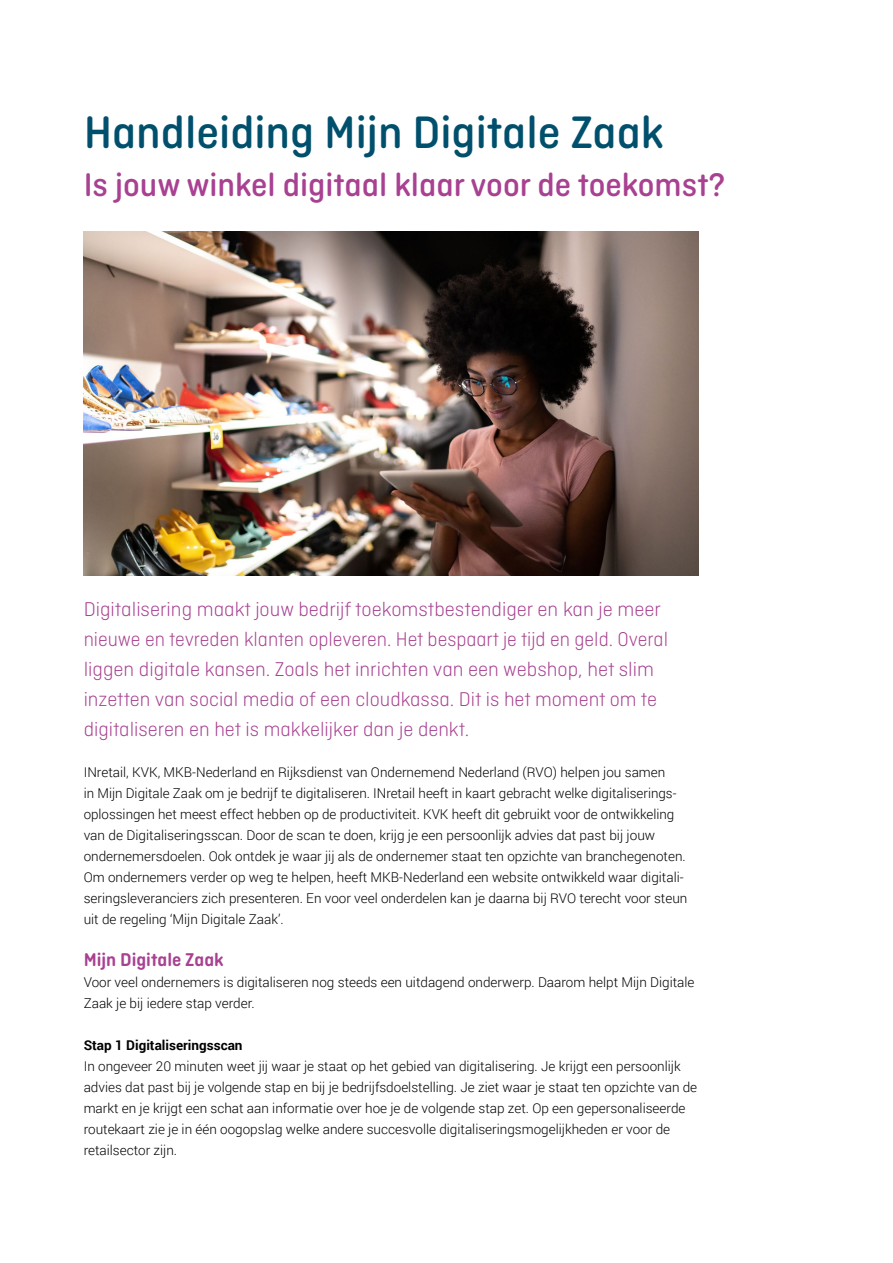
<style>
.page{position:relative;width:893px;height:1263px;background:#fff}
.page>*{position:absolute;margin:0;border:0;box-sizing:border-box;transform-origin:0 0}
._5_Kop_1{font:500 48px "Ciutadella Rounded";color:#00506d}
._6_Kop_2{font:500 34.5px "Ciutadella Rounded";color:#a84191}
._3_Introtekst{font:300 21px/30px "Ciutadella Rounded";color:#a84191}
._2_Tussenkop{font:600 19.5px "Ciutadella Rounded";color:#a84191}
._0_plat{font:300 13.5px/21px "Roboto";color:#000}
._1_bold{font:700 13.5px "Roboto";color:#000}
</style>
<div class="page">
<img style="left:84px;top:231px;width:614px;height:344px">
<h1 class="_5_Kop_1" style="left:84px;top:105px;width:582px">Handleiding Mijn Digitale Zaak</h1>
<h2 class="_6_Kop_2" style="left:84px;top:165px;width:643px">Is jouw winkel digitaal klaar voor de toekomst?</h2>
<p class="_3_Introtekst" style="left:84px;top:594px;width:586px">Digitalisering maakt jouw bedrijf toekomstbestendiger en kan je meer nieuwe en tevreden klanten opleveren. Het bespaart je tijd en geld. Overal liggen digitale kansen. Zoals het inrichten van een webshop, het slim inzetten van social media of een cloudkassa. Dit is het moment om te digitaliseren en het is makkelijker dan je denkt.</p>
<p class="_0_plat" style="left:84px;top:761px;width:605px">INretail, KVK, MKB-Nederland en Rijksdienst van Ondernemend Nederland (RVO) helpen jou samen<br>in Mijn Digitale Zaak om je bedrijf te digitaliseren. INretail heeft in kaart gebracht welke digitaliserings&shy;oplossingen het meest effect hebben op de productiviteit. KVK heeft dit gebruikt voor de ontwikkeling van de Digitaliseringsscan. Door de scan te doen, krijg je een persoonlijk advies dat past bij jouw ondernemersdoelen. Ook ontdek je waar jij als de ondernemer staat ten opzichte van branchegenoten.<br>Om ondernemers verder op weg te helpen, heeft MKB-Nederland een website ontwikkeld waar digitali&shy;seringsleveranciers zich presenteren. En voor veel onderdelen kan je daarna bij RVO terecht voor steun uit de regeling ‘Mijn Digitale Zaak’.</p>
<h2 class="_2_Tussenkop" style="left:84px;top:949px;width:141px">Mijn Digitale Zaak</h2>
<p class="_0_plat" style="left:84px;top:971px;width:612px">Voor veel ondernemers is digitaliseren nog steeds een uitdagend onderwerp. Daarom helpt Mijn Digitale<br>Zaak je bij iedere stap verder.</p>
<p class="_1_bold" style="left:84px;top:1036px;width:160px">Stap 1 Digitaliseringsscan</p>
<p class="_0_plat" style="left:84px;top:1055px;width:615px">In ongeveer 20 minuten weet jij waar je staat op het gebied van digitalisering. Je krijgt een persoonlijk advies dat past bij je volgende stap en bij je bedrijfsdoelstelling. Je ziet waar je staat ten opzichte van de markt en je krijgt een schat aan informatie over hoe je de volgende stap zet. Op een gepersonaliseerde routekaart zie je in één oogopslag welke andere succesvolle digitaliseringsmogelijkheden er voor de retailsector zijn.</p>
</div>
